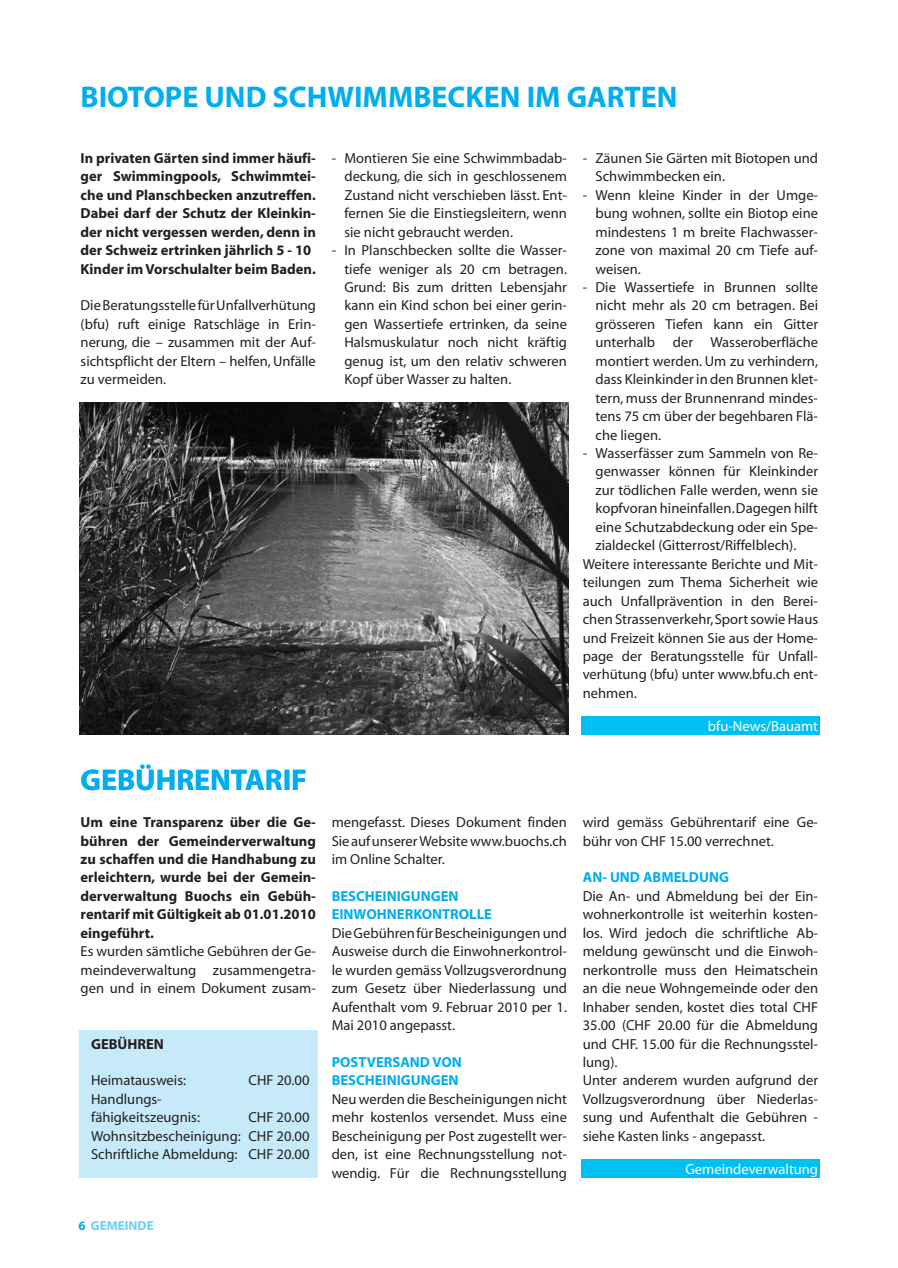
<style>
.page{position:relative;width:898px;height:1268px;background:#fff}
.page>*{position:absolute;margin:0;border:0;box-sizing:border-box;transform-origin:0 0}
.t1{font:700 30px "Myriad";color:#00aeef}
.t2{font:14.55px/18.5px "Myriad";color:#231f20;text-align:justify}
.t3{font:700 14.55px/18.5px "Myriad";color:#231f20}
.t4{font:700 14.55px/18.5px "Myriad";color:#00aeef}
.t5{font:14.55px "Myriad MM 400 600";color:#fff}
.t6{font:700 13.05px "Myriad";color:#6dcff6}
.s1{color:#00aeef}
</style>
<div class="page">
<div style="left:581px;top:716px;width:238px;height:19px;background:#00c0f3"></div>
<div style="left:581px;top:1159px;width:238px;height:19px;background:#00c0f3"></div>
<img style="left:79px;top:403px;width:489px;height:331px">
<div style="left:79px;top:1030px;width:238px;height:148px;background:#c7eafb"></div>
<h1 class="t1" style="left:81px;top:86px;width:598px">BIOTOPE UND SCHWIMMBECKEN IM GARTEN</h1>
<p class="t3" style="left:81px;top:150px;width:237px">In privaten Gärten sind immer häufi&shy;ger Swimmingpools, Schwimm tei - che und Planschbecken anzutreffen.<br>Dabei darf der Schutz der Klein kin - der nicht vergessen werden, denn in der Schweiz ertrinken jährlich 5 - 10<br>Kinder im Vorschulalter beim Baden.</p>
<p class="t2" style="left:81px;top:297px;width:237px">DieBeratungsstellefürUnfallverhü tung (bfu) ruft einige Ratschläge in Erin - nerung, die – zusammen mit der Auf - sichtspflicht der Eltern – helfen, Unfälle zu vermeiden.</p>
<h1 class="t1" style="left:81px;top:769px;width:228px">GEBÜHRENTARIF</h1>
<p class="t3" style="left:81px;top:814px;width:237px;text-align:justify">Um eine Transparenz über die Ge - bühren der Gemeinderverwaltung zu schaffen und die Handhabung zu erleichtern, wurde bei der Gemein - derverwaltung Buochs ein Gebüh - ren tarif mit Gültigkeit ab 01.01.2010 eingeführt.</p>
<p class="t2" style="left:81px;top:943px;width:237px">Es wurden sämtliche Gebühren der Ge - meindeverwaltung zusammengetra&shy;gen und in einem Dokument zusam -</p>
<p class="t3" style="left:91px;top:1035px;width:74px">GEBÜHREN</p>
<p class="t2" style="left:91px;top:1072px;width:96px">Heimatausweis:</p>
<p class="t2" style="left:248px;top:1072px;width:62px">CHF 20.00</p>
<p class="t2" style="left:91px;top:1091px;width:110px">Handlungs&shy;fähigkeitszeugnis:</p>
<p class="t2" style="left:91px;top:1109px;width:220px;text-indent:157px">CHF 20.00<br>Wohnsitzbescheinigung: CHF 20.00<br>Schriftliche Abmeldung: CHF 20.00</p>
<p class="t6" style="left:78px;top:1220px;width:77px"><span class="s1">6</span> GEMEINDE</p>
<p class="t2" style="left:344px;top:150px;width:224px;text-indent:-13px">- Montieren Sie eine Schwimmbadab&shy;deckung, die sich in geschlossenem Zustand nicht verschieben lässt. Ent - fernen Sie die Einstiegsleitern, wenn sie nicht gebraucht werden.</p>
<p class="t2" style="left:344px;top:242px;width:224px;text-indent:-13px">- In Planschbecken sollte die Wasser - tiefe weniger als 20 cm betragen.<br>Grund: Bis zum dritten Lebensjahr kann ein Kind schon bei einer gerin&shy;gen Wassertiefe ertrinken, da seine Halsmuskulatur noch nicht kräftig genug ist, um den relativ schweren Kopf über Wasser zu halten.</p>
<p class="t2" style="left:595px;top:150px;width:224px;text-indent:-13px">- Zäunen Sie Gärten mit Biotopen und<br>Schwimmbecken ein.</p>
<p class="t2" style="left:595px;top:187px;width:224px;text-indent:-13px">- Wenn kleine Kinder in der Umge&shy;bung wohnen, sollte ein Biotop eine mindestens 1 m breite Flachwasser - zone von maximal 20 cm Tiefe auf&shy;weisen.</p>
<p class="t2" style="left:595px;top:279px;width:224px;text-indent:-13px">- Die Wassertiefe in Brunnen sollte nicht mehr als 20 cm betragen. Bei grösseren Tiefen kann ein Gitter unterhalb der Wasseroberfläche mon tiert werden. Um zu verhindern, dass Kleinkinder in den Brunnen klet&shy;tern, muss der Brunnenrand mindes - tens 75 cm über der begehbaren Flä - che liegen.</p>
<p class="t2" style="left:582px;top:445px;width:237px">- Wasserfässer zum Sammeln von Re -</p>
<p class="t2" style="left:595px;top:463px;width:224px">genwasser können für Kleinkinder</p>
<p class="t2" style="left:595px;top:482px;width:224px">zur tödlichen Falle werden, wenn sie</p>
<p class="t2" style="left:595px;top:500px;width:224px">kopfvoran hineinfallen. Dagegen hilft</p>
<p class="t2" style="left:595px;top:519px;width:224px">eine Schutzabdeckung oder ein Spe -</p>
<p class="t2" style="left:595px;top:537px;width:202px">zialdeckel (Gitterrost/Riffelblech).</p>
<p class="t2" style="left:582px;top:556px;width:237px">Weitere interessante Berichte und Mit -</p>
<p class="t2" style="left:582px;top:574px;width:237px">teilungen zum Thema Sicherheit wie</p>
<p class="t2" style="left:582px;top:593px;width:237px">auch Unfallprävention in den Berei -</p>
<p class="t2" style="left:582px;top:611px;width:237px">chen Strassenverkehr, Sport sowie Haus</p>
<p class="t2" style="left:582px;top:630px;width:237px">und Freizeit können Sie aus der Home -</p>
<p class="t2" style="left:582px;top:648px;width:237px">page der Beratungsstelle für Unfall -</p>
<p class="t2" style="left:582px;top:666px;width:237px">verhütung (bfu) unter www.bfu.ch ent-</p>
<p class="t2" style="left:582px;top:685px;width:55px">nehmen.</p>
<p class="t5" style="left:707px;top:720px;width:112px">bfu-News/Bauamt</p>
<p class="t2" style="left:331px;top:814px;width:237px">mengefasst. Dieses Dokument finden Sieaufunserer Website www.buochs.ch im Online Schalter.</p>
<p class="t4" style="left:331px;top:888px;width:162px">BESCHEINIGUNGEN<br>EINWOHNERKONTROLLE</p>
<p class="t2" style="left:331px;top:925px;width:237px">DieGebührenfürBescheinigungen und Ausweise durch die Einwoh ner kon trol - le wurden gemäss Vollzugs ver ordnung zum Gesetz über Nieder lassung und Aufenthalt vom 9. Februar 2010 per 1.<br>Mai 2010 angepasst.</p>
<p class="t4" style="left:331px;top:1054px;width:132px">POSTVERSAND VON<br>BESCHEINIGUNGEN</p>
<p class="t2" style="left:331px;top:1091px;width:237px">Neu werden die Bescheinigungen nicht mehr kostenlos versendet. Muss eine Bescheinigung per Post zugestellt wer&shy;den, ist eine Rechnungsstellung not&shy;wendig. Für die Rechnungsstellung</p>
<p class="t2" style="left:582px;top:814px;width:237px">wird gemäss Gebührentarif eine Ge - bühr von CHF 15.00 verrechnet.</p>
<p class="t4" style="left:582px;top:869px;width:148px">AN- UND ABMELDUNG</p>
<p class="t2" style="left:582px;top:888px;width:237px;text-align:left">Die An- und Abmeldung bei der Ein - woh nerkontrolle ist weiterhin kosten&shy;los. Wird jedoch die schriftliche Ab - meldung gewünscht und die Einwoh - nerkontrolle muss den Heimatschein an die neue Wohngemeinde oder den Inhaber senden, kostet dies total CHF 35.00 (CHF 20.00 für die Abmeldung und CHF. 15.00 für die Rechnungsstel - lung).<br>Unter anderem wurden aufgrund der Vollzugsverordnung über Niederlas - sung und Aufenthalt die Ge büh ren - sie he Kasten links - angepasst.</p>
<p class="t5" style="left:685px;top:1163px;width:134px">Gemeindeverwaltung</p>
</div>
